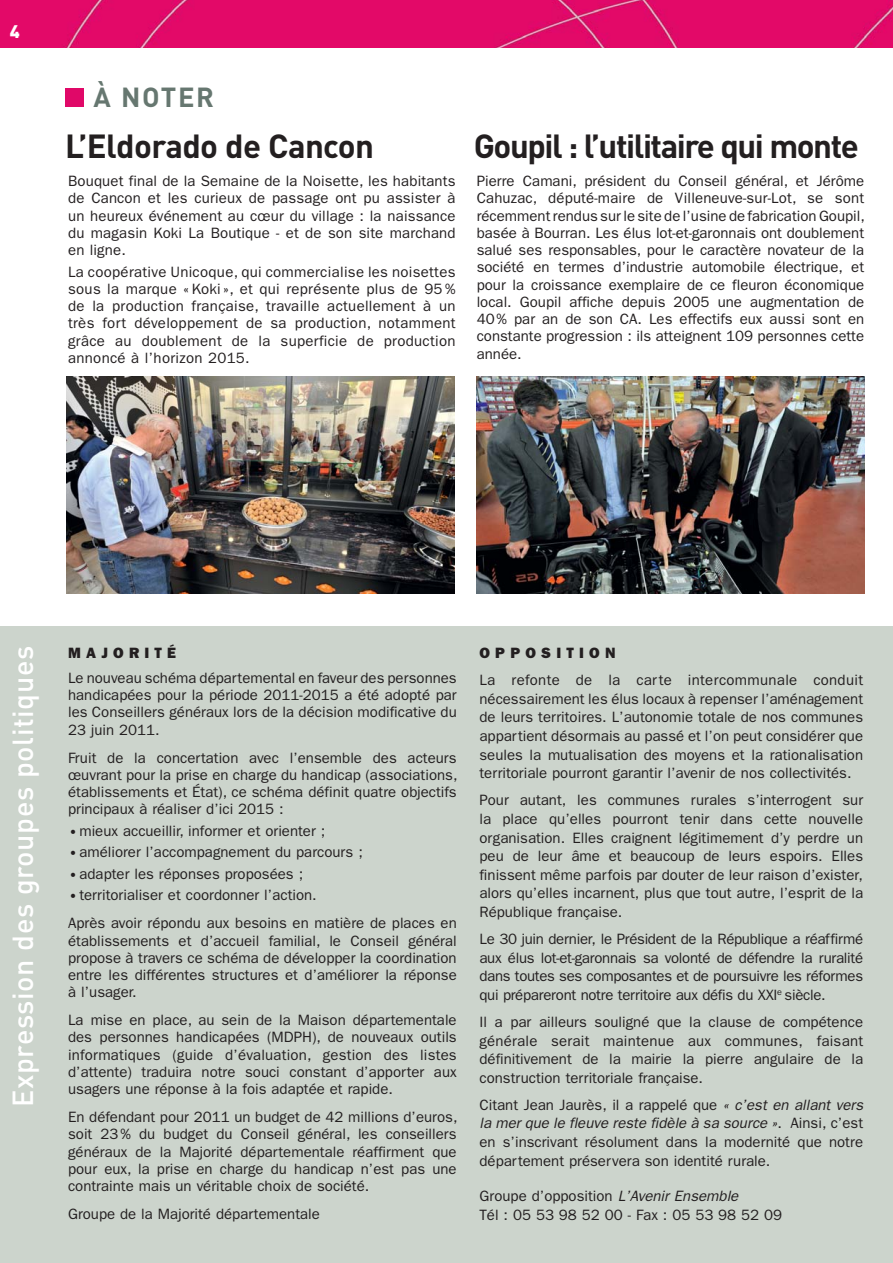
<style>
.page{position:relative;width:893px;height:1263px;background:#fff}
.page>*{position:absolute;margin:0;border:0;box-sizing:border-box;transform-origin:0 0}
.t1{font:700 33px "DIN";letter-spacing:-.045em;color:#231f20}
.t2{font:700 33px "DIN";letter-spacing:-.02em;color:#231f20}
.t3{font:500 28.65px "DIN";letter-spacing:.02em;color:#fff}
.t4{font:700 27.3px "DIN";letter-spacing:.06em;color:#667770}
.t5{font:900 18px "DIN";color:#fff}
.t6{font:15px/17.2px "ITC Franklin Gothic Std";color:#231f20;text-align:justify}
.t7{font:15px/18.6px "Franklin Gothic";color:#231f20;text-align:justify}
.t8{font:800 15px "Franklin Gothic";letter-spacing:.35em;color:#231f20}
.s1{font-family:"Franklin Gothic";font-weight:500}
.s2{font-style:italic}
</style>
<div class="page">
<div style="left:0;top:0;width:893px;height:48px;background:#e30968"></div>
<svg style="left:838px;top:24px;width:55px;height:570px"></svg>
<div style="left:65px;top:88px;width:18px;height:19px;background:#e00868"></div>
<div style="left:0;top:626px;width:893px;height:637px;background:#ccd4cc"></div>
<img style="left:67px;top:376px;width:387px;height:217px">
<img style="left:477px;top:376px;width:388px;height:217px">
<p class="t5" style="left:10px;top:25px;width:12px">4</p>
<h3 class="t4" style="left:94px;top:87px;width:122px">À NOTER</h3>
<h1 class="t2" style="left:65px;top:135px;width:310px">L’Eldorado de Cancon</h1>
<h1 class="t1" style="left:474px;top:135px;width:387px">Goupil : l’utilitaire qui monte</h1>
<p class="t6" style="left:68px;top:174px;width:389px">Bouquet final de la Semaine de la Noisette, les habitants de Cancon et les curieux de passage ont pu assister à un heureux événement au cœur du village : la naissance du magasin Koki La Boutique - et de son site marchand en ligne.</p>
<p class="t6" style="left:68px;top:265px;width:389px">La coopérative Unicoque, qui commercialise les noisettes sous la marque « Koki », et qui représente plus de 95 % de la production française, travaille actuellement à un très fort développement de sa production, notamment grâce au doublement de la superficie de production annoncé à l’horizon 2015.</p>
<p class="t6" style="left:477px;top:174px;width:390px">Pierre Camani, président du Conseil général, et Jérôme Cahuzac, député-maire de Villeneuve-sur-Lot, se sont récemment rendus sur le site de l’usine de fabrication Goupil, basée à Bourran. Les élus lot-et-garonnais ont doublement salué ses responsables, pour le caractère novateur de la société en termes d’industrie automobile électrique, et pour la croissance exemplaire de ce fleuron économique local. Goupil affiche depuis 2005 une augmentation de 40 % par an de son CA. Les effectifs eux aussi sont en constante progression : ils atteignent 109 personnes cette année.</p>
<h2 class="t3" style="left:13px;top:1107px;width:462px;rotate:-90deg">Expression des groupes politiques</h2>
<p class="t8" style="left:68px;top:648px;width:110px">MAJORITÉ</p>
<p class="t6" style="left:68px;top:671px;width:390px">Le nouveau schéma départemental en faveur des personnes handicapées pour la période 2011-2015 a été adopté par les Conseillers généraux lors de la décision modificative du 23 juin 2011.</p>
<p class="t6" style="left:68px;top:750px;width:391px">Fruit de la concertation avec l’ensemble des acteurs œuvrant pour la prise en charge du handicap (associations, établissements et État), ce schéma définit quatre objectifs principaux à réaliser d’ici 2015 :</p>
<p class="t6" style="left:68px;top:824px;width:259px"><span class="s1">•</span>mieux accueillir, informer et orienter ;</p>
<p class="t6" style="left:68px;top:845px;width:296px"><span class="s1">•</span>améliorer l’accompagnement du parcours ;</p>
<p class="t6" style="left:68px;top:867px;width:237px"><span class="s1">•</span>adapter les réponses proposées ;</p>
<p class="t6" style="left:68px;top:883px;width:390px;line-height:27.9px"><span class="s1">•</span>territorialiser et coordonner l’action.<br>Après avoir répondu aux besoins en matière de places en</p>
<p class="t6" style="left:68px;top:933px;width:390px">établissements et d’accueil familial, le Conseil général propose à travers ce schéma de développer la coordination entre les différentes structures et d’améliorer la réponse à l’usager.</p>
<p class="t6" style="left:68px;top:1013px;width:390px">La mise en place, au sein de la Maison départementale des personnes handicapées (MDPH), de nouveaux outils informatiques (guide d’évaluation, gestion des listes d’attente) traduira notre souci constant d’apporter aux usagers une réponse à la fois adaptée et rapide.</p>
<p class="t6" style="left:68px;top:1110px;width:391px">En défendant pour 2011 un budget de 42 millions d’euros, soit 23 % du budget du Conseil général, les conseillers généraux de la Majorité départementale réaffirment que pour eux, la prise en charge du handicap n’est pas une contrainte mais un véritable choix de société.</p>
<p class="t6" style="left:68px;top:1207px;width:253px">Groupe de la Majorité départementale</p>
<p class="t8" style="left:479px;top:648px;width:138px">OPPOSITION</p>
<p class="t7" style="left:479px;top:672px;width:385px">La refonte de la carte intercommunale conduit nécessairement les élus locaux à repenser l’aménagement de leurs territoires. L’autonomie totale de nos communes appartient désormais au passé et l’on peut considérer que seules la mutualisation des moyens et la rationalisation territoriale pourront garantir l’avenir de nos collectivités.</p>
<p class="t7" style="left:479px;top:792px;width:385px">Pour autant, les communes rurales s’interrogent sur la place qu’elles pourront tenir dans cette nouvelle organisation. Elles craignent légitimement d’y perdre un peu de leur âme et beaucoup de leurs espoirs. Elles finissent même parfois par douter de leur raison d’exister, alors qu’elles incarnent, plus que tout autre, l’esprit de la République française.</p>
<p class="t7" style="left:479px;top:931px;width:385px">Le 30 juin dernier, le Président de la République a réaffirmé aux élus lot-et-garonnais sa volonté de défendre la ruralité dans toutes ses composantes et de poursuivre les réformes qui prépareront notre territoire aux défis du XXI<sup>e</sup> siècle.</p>
<p class="t7" style="left:479px;top:1014px;width:385px">Il a par ailleurs souligné que la clause de compétence générale serait maintenue aux communes, faisant définitivement de la mairie la pierre angulaire de la construction territoriale française.</p>
<p class="t7" style="left:479px;top:1097px;width:385px">Citant Jean Jaurès, il a rappelé que <span class="s2">« c’est en allant vers la mer que le fleuve reste fidèle à sa source »</span>. Ainsi, c’est en s’inscrivant résolument dans la modernité que notre département préservera son identité rurale.</p>
<p class="t7" style="left:479px;top:1188px;width:304px">Groupe d’opposition <span class="s2">L’Avenir Ensemble<br></span>Tél : 05 53 98 52 00 - Fax : 05 53 98 52 09</p>
</div>
